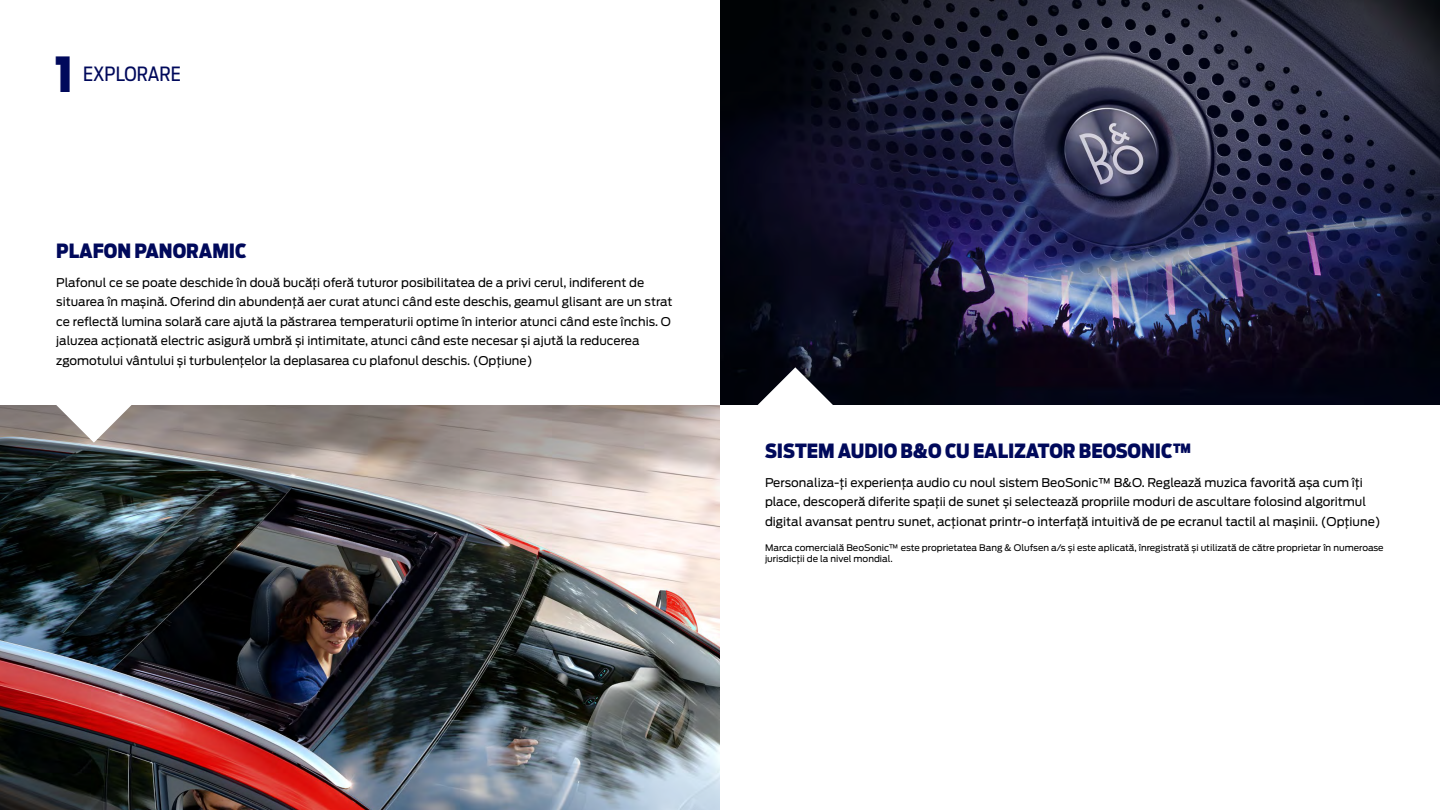
<style>
.page{position:relative;width:1440px;height:810px;background:#fff}
.page>*{position:absolute;margin:0;border:0;box-sizing:border-box;transform-origin:0 0}
.t1{font:900 48px "Ford Antenna Cond";color:#00095b}
.t2{font:900 19.5px "Ford Antenna Cond";color:#00095b}
.t3{font:19.5px "Ford Antenna Cond";color:#00095b}
.t4{font:12px/19.5px "Ford Antenna";color:#000}
.t5{font:9px/10.5px "Ford Antenna";color:#000}
</style>
<div class="page">
<img style="left:720px;top:0;width:720px;height:405px">
<img style="left:0;top:405px;width:720px;height:405px">
<svg style="left:56px;top:405px;width:76px;height:38px"></svg>
<svg style="left:758px;top:367px;width:75px;height:38px"></svg>
<h1 class="t1" style="left:55px;top:30px;width:20px">1</h1>
<h2 class="t3" style="left:83px;top:58px;width:99px">EXPLORARE</h2>
<h2 class="t2" style="left:56px;top:233px;width:192px">PLAFON PANORAMIC</h2>
<p class="t4" style="left:56px;top:271px;width:618px">Plafonul ce se poate deschide în două bucăți oferă tuturor posibilitatea de a privi cerul, indiferent de situarea în mașină. Oferind din abundență aer curat atunci când este deschis, geamul glisant are un strat ce reflectă lumina solară care ajută la păstrarea temperaturii optime în interior atunci când este închis. O jaluzea acționată electric asigură umbră și intimitate, atunci când este necesar și ajută la reducerea zgomotului vântului și turbulențelor la deplasarea cu plafonul deschis. (Opțiune)</p>
<h2 class="t2" style="left:765px;top:433px;width:428px">SISTEM AUDIO B&amp;O CU EALIZATOR BEOSONIC™</h2>
<p class="t4" style="left:765px;top:471px;width:617px">Personaliza-ți experiența audio cu noul sistem BeoSonic™ B&amp;O. Reglează muzica favorită așa cum îți place, descoperă diferite spații de sunet și selectează propriile moduri de ascultare folosind algoritmul digital avansat pentru sunet, acționat printr-o interfață intuitivă de pe ecranul tactil al mașinii. (Opțiune)</p>
<p class="t5" style="left:765px;top:542px;width:620px">Marca comercială BeoSonic™ este proprietatea Bang &amp; Olufsen a/s și este aplicată, înregistrată și utilizată de către proprietar în numeroase jurisdicții de la nivel mondial.</p>
</div>
